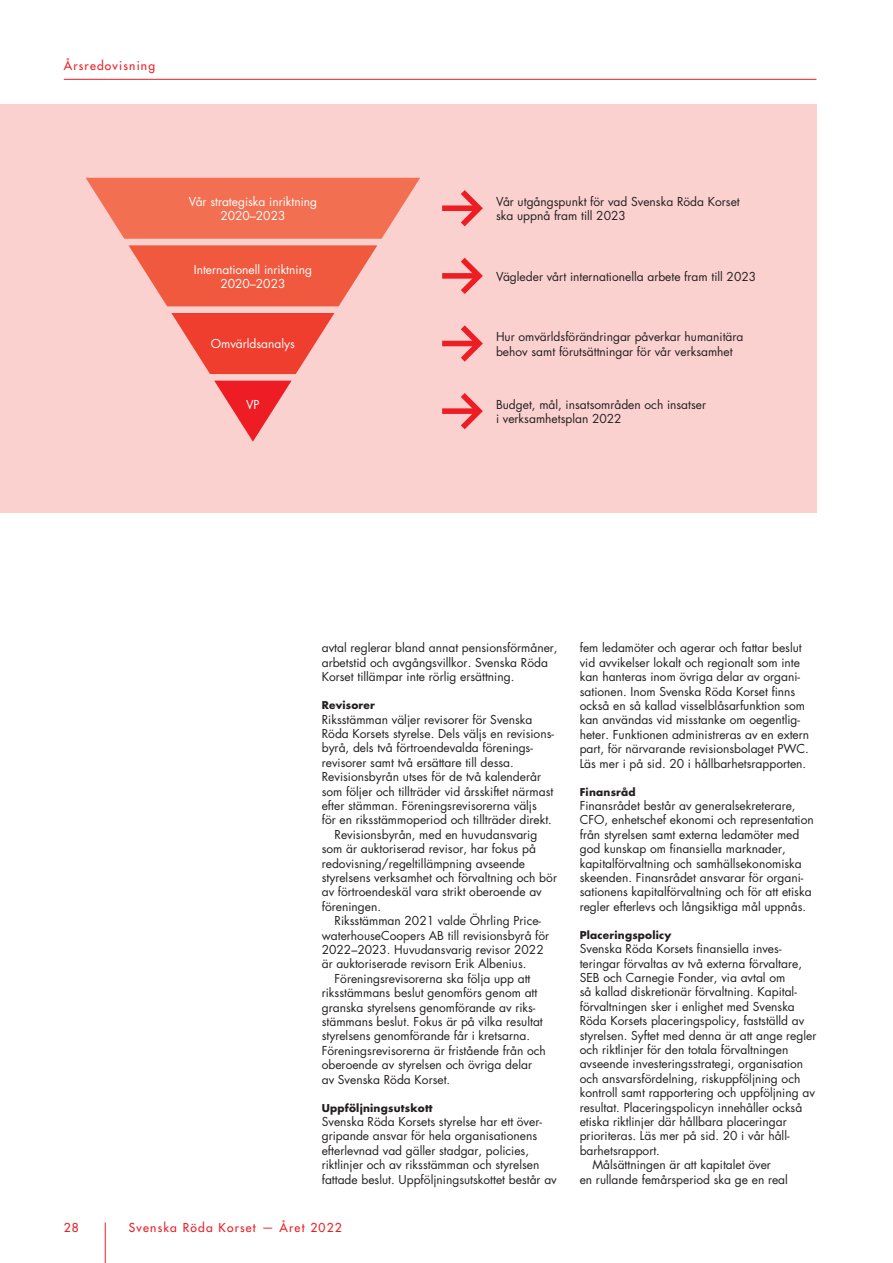
<style>
.page{position:relative;width:893px;height:1263px;background:#fff}
.page>*{position:absolute;margin:0;border:0;box-sizing:border-box;transform-origin:0 0}
.Notistext_ej_indrag{font:12px/14.4px "Futura Std";color:#231f20}
.Notistext{font:12px/14.4px "Futura Std";color:#231f20}
._04_Faktatext{font:12px/14.4px "Futura Std";color:#231f20}
._04_Faktatext-2{font:12px/14.4px "Futura Std";color:#fff;text-align:center}
.Vinjett_vänster{font:500 12px "Futura Std";letter-spacing:.1em;color:#ee1d23}
.Notistext_ej_indrag-2{font:700 10.5px "Futura Std";letter-spacing:.02em;color:#231f20}
</style>
<div class="page">
<hr style="left:64px;top:79px;width:752px;height:1px;background:#ee1d23">
<hr style="left:105px;top:1222px;width:1px;height:41px;background:#ee1d23">
<div style="left:0;top:104px;width:816px;height:408px;background:#fbd1d0"></div>
<svg style="left:86px;top:178px;width:334px;height:61px;background:#f37a5f"></svg>
<svg style="left:214px;top:381px;width:78px;height:61px"></svg>
<svg style="left:171px;top:313px;width:163px;height:61px"></svg>
<svg style="left:128px;top:245px;width:249px;height:61px"></svg>
<svg style="left:461px;top:190px;width:22px;height:37px"></svg>
<div style="left:442px;top:205px;width:35px;height:6px;background:#ee1d23"></div>
<svg style="left:461px;top:257px;width:22px;height:37px"></svg>
<div style="left:442px;top:273px;width:35px;height:6px;background:#ee1d23"></div>
<svg style="left:455px;top:325px;width:28px;height:37px"></svg>
<div style="left:442px;top:341px;width:35px;height:5px;background:#ee1d23"></div>
<svg style="left:461px;top:393px;width:22px;height:37px"></svg>
<div style="left:442px;top:408px;width:35px;height:6px;background:#ee1d23"></div>
<p class="Vinjett_vänster" style="left:64px;top:58px;width:93px">Årsredovisning</p>
<p class="_04_Faktatext-2" style="left:189px;top:194px;width:130px">Vår strategiska inriktning</p>
<p class="_04_Faktatext-2" style="left:220px;top:209px;width:67px">2020–2023</p>
<p class="_04_Faktatext-2" style="left:194px;top:262px;width:120px">Internationell inriktning<br>2020–2023</p>
<p class="_04_Faktatext-2" style="left:211px;top:337px;width:86px">Omvärldsanalys</p>
<p class="_04_Faktatext-2" style="left:246px;top:397px;width:15px">VP</p>
<p class="_04_Faktatext" style="left:496px;top:194px;width:245px">Vår utgångspunkt för vad Svenska Röda Korset ska uppnå fram till 2023</p>
<p class="_04_Faktatext" style="left:496px;top:269px;width:262px">Vägleder vårt internationella arbete fram till 2023</p>
<p class="_04_Faktatext" style="left:496px;top:330px;width:249px">Hur omvärldsförändringar påverkar humanitära behov samt förutsättningar för vår verksamhet</p>
<p class="_04_Faktatext" style="left:496px;top:397px;width:212px">Budget, mål, insatsområden och insatser i verksamhetsplan 2022</p>
<p class="Notistext_ej_indrag" style="left:322px;top:641px;width:237px">avtal reglerar bland annat pensionsförmåner, arbetstid och avgångsvillkor. Svenska Röda<br>Korset tillämpar inte rörlig ersättning.</p>
<p class="Notistext_ej_indrag-2" style="left:322px;top:698px;width:55px">Revisorer</p>
<p class="Notistext_ej_indrag" style="left:322px;top:712px;width:234px">Riksstämman väljer revisorer för Svenska Röda Korsets styrelse. Dels väljs en revisions&shy;byrå, dels två förtroendevalda förenings&shy;revisorer samt två ersättare till dessa.<br>Revisionsbyrån utses för de två kalenderår som följer och tillträder vid årsskiftet närmast efter stämman. Föreningsrevisorerna väljs för en riksstämmoperiod och tillträder direkt.</p>
<p class="Notistext" style="left:322px;top:827px;width:237px;text-indent:13px">Revisionsbyrån, med en huvudansvarig som är auktoriserad revisor, har fokus på redovisning/regeltillämpning avseende styrelsens verksamhet och förvaltning och bör av förtroendeskäl vara strikt oberoende av föreningen.</p>
<p class="Notistext" style="left:322px;top:914px;width:229px;text-indent:13px">Riksstämman 2021 valde Öhrling Price&shy;waterhouseCoopers AB till revisionsbyrå för 2022–2023. Huvudansvarig revisor 2022 är auktoriserade revisorn Erik Albenius.</p>
<p class="Notistext" style="left:322px;top:971px;width:226px;text-indent:13px">Föreningsrevisorerna ska följa upp att riksstämmans beslut genomförs genom att granska styrelsens genomförande av riks&shy;stämmans beslut. Fokus är på vilka resultat styrelsens genomförande får i kretsarna.<br>Föreningsrevisorerna är fristående från och oberoende av styrelsen och övriga delar av Svenska Röda Korset.</p>
<p class="Notistext_ej_indrag-2" style="left:322px;top:1100px;width:113px">Uppföljningsutskott</p>
<p class="Notistext_ej_indrag" style="left:322px;top:1114px;width:237px">Svenska Röda Korsets styrelse har ett över&shy;gripande ansvar för hela organisationens efterlevnad vad gäller stadgar, policies, riktlinjer och av riksstämman och styrelsen fattade beslut. Uppföljningsutskottet består av</p>
<p class="Notistext_ej_indrag" style="left:580px;top:641px;width:231px">fem ledamöter och agerar och fattar beslut vid avvikelser lokalt och regionalt som inte kan hanteras inom övriga delar av organi&shy;sationen. Inom Svenska Röda Korset finns också en så kallad visselblåsarfunktion som kan användas vid misstanke om oegentlig&shy;heter. Funktionen administreras av en extern part, för närvarande revisionsbolaget PWC.<br>Läs mer i på sid. 20 i hållbarhetsrapporten.</p>
<p class="Notistext_ej_indrag-2" style="left:580px;top:785px;width:58px">Finansråd</p>
<p class="Notistext_ej_indrag" style="left:580px;top:798px;width:236px">Finansrådet består av generalsekreterare, CFO, enhetschef ekonomi och representation från styrelsen samt externa ledamöter med god kunskap om finansiella marknader, kapitalförvaltning och samhällsekonomiska skeenden. Finansrådet ansvarar för organi&shy;sationens kapitalförvaltning och för att etiska regler efterlevs och långsiktiga mål uppnås.</p>
<p class="Notistext_ej_indrag-2" style="left:580px;top:928px;width:93px">Placeringspolicy</p>
<p class="Notistext_ej_indrag" style="left:580px;top:941px;width:238px">Svenska Röda Korsets finansiella inves&shy;teringar förvaltas av två externa förvaltare, SEB och Carnegie Fonder, via avtal om<br>så kallad diskretionär förvaltning. Kapital&shy;förvaltningen sker i enlighet med Svenska Röda Korsets placeringspolicy, fastställd av styrelsen. Syftet med denna är att ange regler och riktlinjer för den totala förvaltningen avseende investeringsstrategi, organisation och ansvarsfördelning, riskuppföljning och kontroll samt rapportering och uppföljning av resultat. Placeringspolicyn innehåller också etiska riktlinjer där hållbara placeringar prioriteras. Läs mer på sid. 20 i vår håll&shy;barhetsrapport.</p>
<p class="Notistext" style="left:580px;top:1157px;width:210px;text-align:center">Målsättningen är att kapitalet över<br>en rullande femårsperiod ska ge en real</p>
<p class="Vinjett_vänster" style="left:64px;top:1220px;width:17px">28</p>
<p class="Vinjett_vänster" style="left:129px;top:1220px;width:214px">Svenska Röda Korset — Året 2022</p>
</div>
